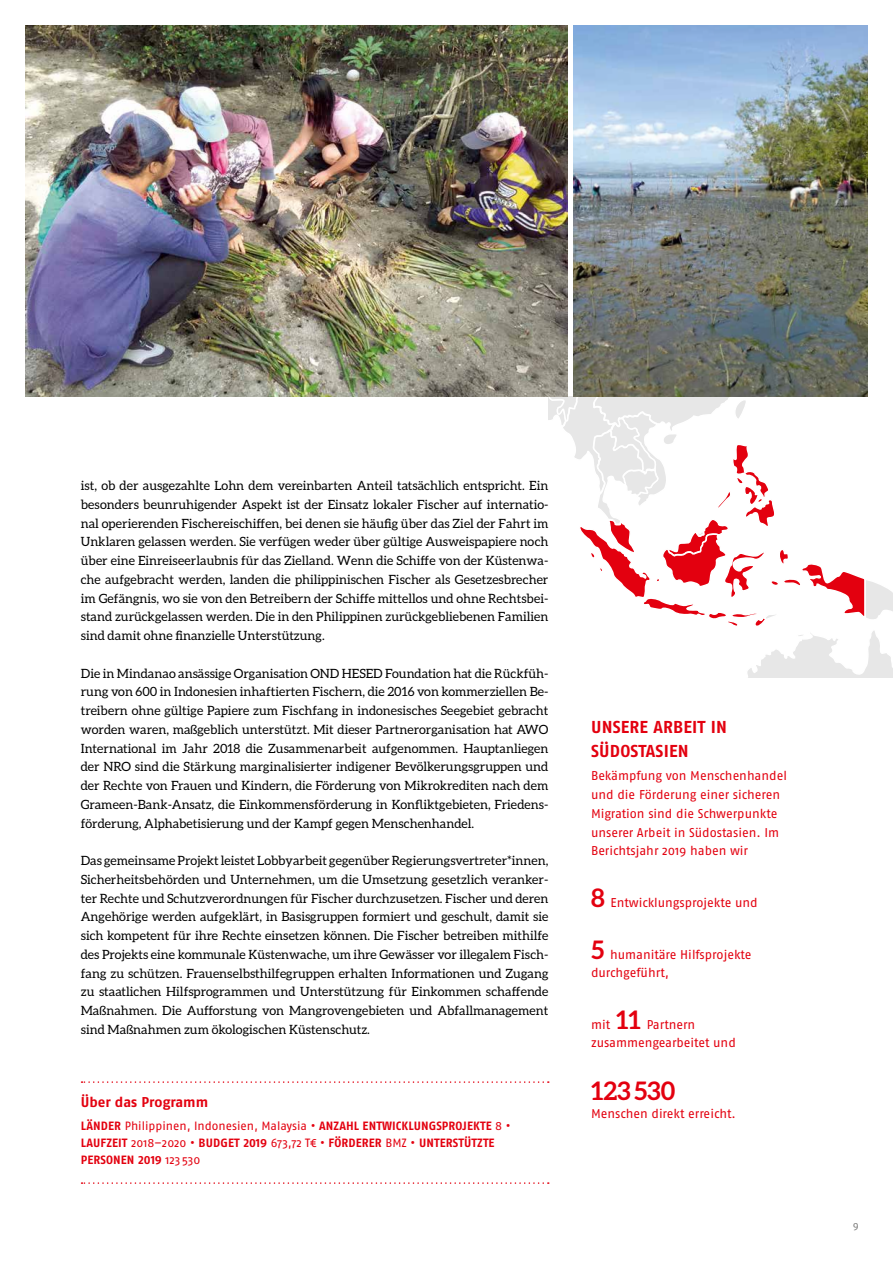
<style>
.page{position:relative;width:893px;height:1263px;background:#fff}
.page>*{position:absolute;margin:0;border:0;box-sizing:border-box;transform-origin:0 0}
.t1{font:700 25.5px "Aleo";color:#e3000f}
.t2{font:700 17.25px/24px "Fago OT";letter-spacing:.01em;color:#e3000f}
.t3{font:700 14.25px "Fago OT";letter-spacing:-.005em;color:#e3000f}
.t4{font:12.75px/18.8px "Aleo";color:#000;text-align:justify}
.t5{font:12.75px/18.8px "Fago OT";letter-spacing:-.005em;color:#e3000f}
.t6{font:700 12px/17.2px "Fago OT";letter-spacing:.01em;color:#e3000f}
.t7{font:10.5px "Fago OT";color:#7b7b7a}
.s1{font-weight:400}
.s2{font-family:"Aleo";font-weight:700;font-size:25.5px}
</style>
<div class="page">
<svg style="left:549px;top:396px;width:344px;height:281px"></svg>
<img style="left:26px;top:26px;width:541px;height:370px">
<img style="left:574px;top:26px;width:293px;height:370px">
<svg style="left:82px;top:1081px;width:467px;height:2px"></svg>
<svg style="left:82px;top:1182px;width:467px;height:2px"></svg>
<p class="t4" style="left:81px;top:476px;width:469px">ist, ob der ausgezahlte Lohn dem vereinbarten Anteil tatsächlich entspricht. Ein besonders beunruhigender Aspekt ist der Einsatz lokaler Fischer auf internatio&shy;nal operierenden Fischereischiffen, bei denen sie häufig über das Ziel der Fahrt im Unklaren gelassen werden. Sie verfügen weder über gültige Ausweispapiere noch über eine Einreiseerlaubnis für das Zielland. Wenn die Schiffe von der Küstenwa&shy;che aufgebracht werden, landen die philippinischen Fischer als Gesetzesbrecher im Gefängnis, wo sie von den Betreibern der Schiffe mittellos und ohne Rechtsbei&shy;stand zurückgelassen werden. Die in den Philippinen zurückgebliebenen Familien sind damit ohne finanzielle Unterstützung.</p>
<p class="t4" style="left:81px;top:663px;width:469px">Die in Mindanao ansässige Organisation OND HESED Foundation hat die Rückfüh&shy;rung von 600 in Indonesien inhaftierten Fischern, die 2016 von kommerziellen Be&shy;treibern ohne gültige Papiere zum Fischfang in indonesisches Seegebiet gebracht worden waren, maßgeblich unterstützt. Mit dieser Partnerorganisation hat AWO International im Jahr 2018 die Zusammenarbeit aufgenommen. Hauptanliegen der NRO sind die Stärkung marginalisierter indigener Bevölkerungsgruppen und der Rechte von Frauen und Kindern, die Förderung von Mikrokrediten nach dem Grameen-Bank-Ansatz, die Einkommensförderung in Konfliktgebieten, Friedens&shy;förderung, Alphabetisierung und der Kampf gegen Menschenhandel.</p>
<p class="t4" style="left:81px;top:851px;width:469px">Das gemeinsame Projekt leistet Lobbyarbeit gegenüber Regierungsvertreter*innen, Sicherheitsbehörden und Unternehmen, um die Umsetzung gesetzlich veranker&shy;ter Rechte und Schutzverordnungen für Fischer durchzusetzen. Fischer und deren Angehörige werden aufgeklärt, in Basisgruppen formiert und geschult, damit sie sich kompetent für ihre Rechte einsetzen können. Die Fischer betreiben mithilfe des Projekts eine kommunale Küstenwache, um ihre Gewässer vor illegalem Fisch&shy;fang zu schützen. Frauenselbsthilfegruppen erhalten Informationen und Zugang zu staatlichen Hilfsprogrammen und Unterstützung für Einkommen schaffende Maßnahmen. Die Aufforstung von Mangrovengebieten und Abfallmanagement sind Maßnahmen zum ökologischen Küstenschutz.</p>
<p class="t3" style="left:81px;top:1093px;width:129px">Über das Programm</p>
<p class="t6" style="left:81px;top:1117px;width:431px">LÄNDER <span class="s1">Philippinen, Indonesien, Malaysia</span> • ANZAHL ENTWICKLUNGSPROJEKTE <span class="s1">8</span> •<br>LAUFZEIT <span class="s1">2018–2020</span> • BUDGET 2019 <span class="s1">673,72 T€</span> • FÖRDERER <span class="s1">BMZ</span> • UNTERSTÜTZTE<br>PERSONEN 2019 <span class="s1">123530</span></p>
<h2 class="t2" style="left:591px;top:715px;width:138px">UNSERE ARBEIT IN<br>SÜDOSTASIEN</h2>
<p class="t5" style="left:591px;top:766px;width:197px">Bekämpfung von Menschenhandel und die Förderung einer sicheren<br>Migration sind die Schwerpunkte unserer Arbeit in Südostasien. Im<br>Berichtsjahr 2019 haben wir</p>
<p class="t5" style="left:591px;top:893px;width:168px"><span class="s2">8</span> Entwicklungsprojekte und</p>
<p class="t5" style="left:591px;top:946px;width:162px;line-height:18px"><span class="s2">5</span> humanitäre Hilfsprojekte durchgeführt,</p>
<p class="t5" style="left:591px;top:1016px;width:146px;line-height:18px">mit <span class="s2">11</span> Partnern zusammengearbeitet und</p>
<h1 class="t1" style="left:591px;top:1076px;width:86px">123530</h1>
<p class="t5" style="left:591px;top:1104px;width:146px">Menschen direkt erreicht.</p>
<p class="t7" style="left:853px;top:1219px;width:8px">9</p>
</div>
